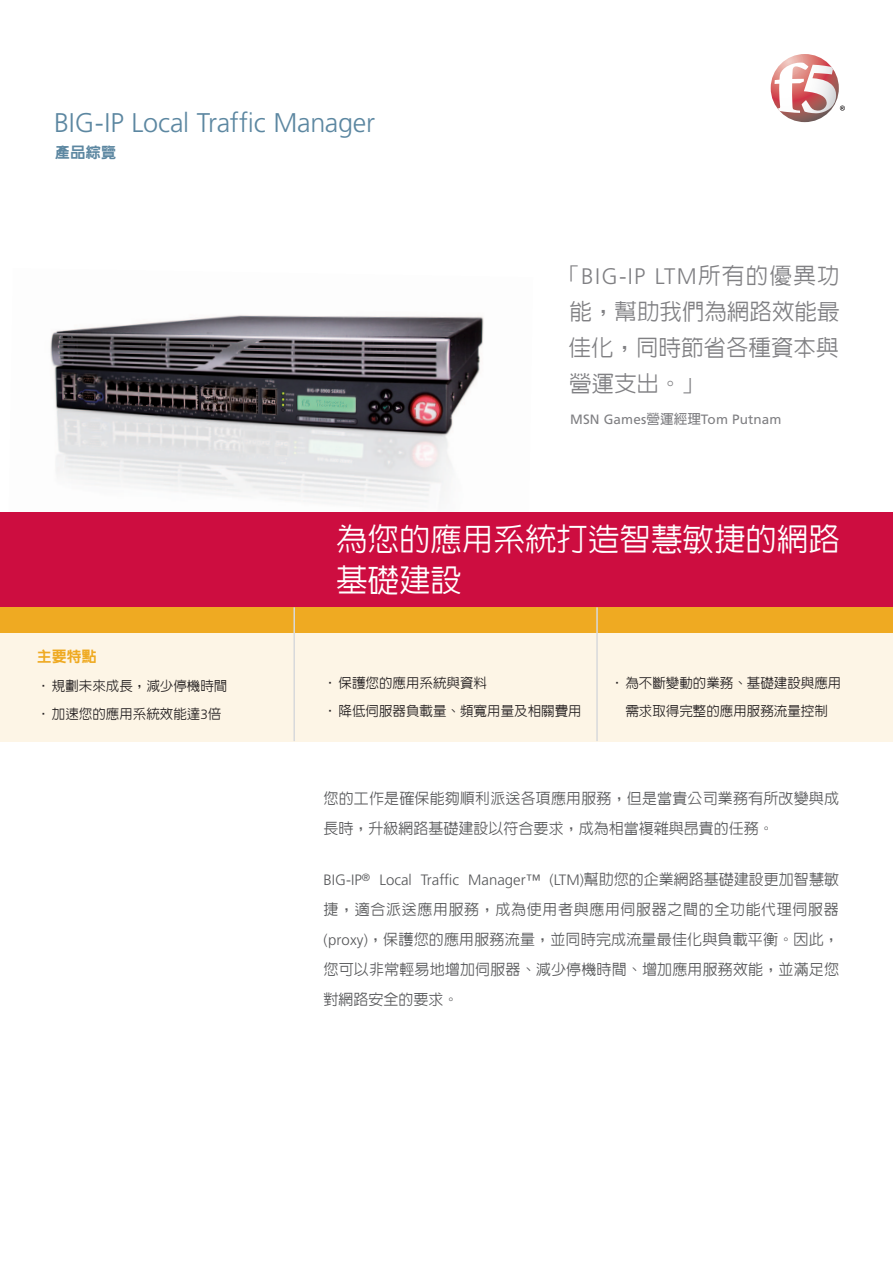
<style>
.page{position:relative;width:893px;height:1263px;background:#fff}
.page>*{position:absolute;margin:0;border:0;box-sizing:border-box;transform-origin:0 0}
.PO_Headline{font:500 31.5px/40.5px "New Gothic";color:#fff}
.PO_product_name{font:300 27px "Frutiger LT Std";letter-spacing:-.01em;color:#5c87a1}
.PO_intro_quote{font:500 22.5px/36px "New Gothic";color:#808083;text-align:justify}
.PO_Intro{font:500 15px/30px "New Gothic";letter-spacing:.01em;color:#57585a}
.PO_category{font:800 15px "New Gothic";color:#5c87a1}
.PO_Key_Benefits{font:800 15px "New Gothic";color:#efaa22}
.PO_bullets{font:500 13.5px "New Gothic";color:#231f20}
.PO_quoted{font:13.5px "Frutiger LT Std";letter-spacing:.01em;color:#808083}
.s1{font-family:"Frutiger LT Std";font-weight:300}
.s2{font-family:"New Gothic";font-weight:700}
</style>
<div class="page">
<img style="left:50px;top:315px;width:434px;height:189px">
<div style="left:0;top:512px;width:893px;height:95px;background:#cd0d40"></div>
<div style="left:0;top:633px;width:893px;height:108px;background:#fdf5e6"></div>
<div style="left:0;top:607px;width:893px;height:26px;background:#efaa22"></div>
<hr style="left:596px;top:607px;width:2px;height:134px;background:#d8d9db">
<hr style="left:293px;top:607px;width:2px;height:134px;background:#d8d9db">
<svg style="left:771px;top:54px;width:68px;height:68px"></svg>
<svg style="left:774px;top:63px;width:71px;height:51px"></svg>
<p class="PO_product_name" style="left:54px;top:107px;width:323px">BIG-IP Local Traffic Manager</p>
<p class="PO_category" style="left:55px;top:144px;width:63px">產品綜覽</p>
<p class="PO_intro_quote" style="left:569px;top:257px;width:273px;text-indent:-11px">「<span class="s1">BIG-IP LTM</span>所有的優異功能，幫助我們為網路效能最佳化，同時節省各種資本與營運支出。」</p>
<p class="PO_quoted" style="left:570px;top:411px;width:213px">MSN Games<span class="s2">營運經理</span>Tom Putnam</p>
<p class="PO_Key_Benefits" style="left:37px;top:648px;width:62px">主要特點</p>
<p class="PO_bullets" style="left:37px;top:679px;width:192px">‧規劃未來成長，減少停機時間</p>
<p class="PO_bullets" style="left:37px;top:707px;width:186px">‧加速您的應用系統效能達<span class="s1">3</span>倍</p>
<p class="PO_Headline" style="left:336px;top:519px;width:505px">為您的應用系統打造智慧敏捷的網路基礎建設</p>
<p class="PO_bullets" style="left:324px;top:676px;width:165px">‧保護您的應用系統與資料</p>
<p class="PO_bullets" style="left:324px;top:704px;width:259px">‧降低伺服器負載量、頻寬用量及相關費用</p>
<p class="PO_bullets" style="left:610px;top:676px;width:232px">‧為不斷變動的業務、基礎建設與應用</p>
<p class="PO_bullets" style="left:625px;top:704px;width:204px">需求取得完整的應用服務流量控制</p>
<p class="PO_Intro" style="left:324px;top:783px;width:517px">您的工作是確保能夠順利派送各項應用服務，但是當貴公司業務有所改變與成長時，升級網路基礎建設以符合要求，成為相當複雜與昂貴的任務。</p>
<p class="PO_Intro" style="left:324px;top:865px;width:517px;text-align:justify"><span class="s1">BIG-IP</span><sup>®</sup> <span class="s1">Local Traffic Manager™ (LTM)</span>幫助您的企業網路基礎建設更加智慧敏捷，適合派送應用服務，成為使用者與應用伺服器之間的全功能代理伺服器<span class="s1">(proxy)</span>，保護您的應用服務流量，並同時完成流量最佳化與負載平衡。因此，您可以非常輕易地增加伺服器、減少停機時間、增加應用服務效能，並滿足您對網路安全的要求。</p>
</div>
